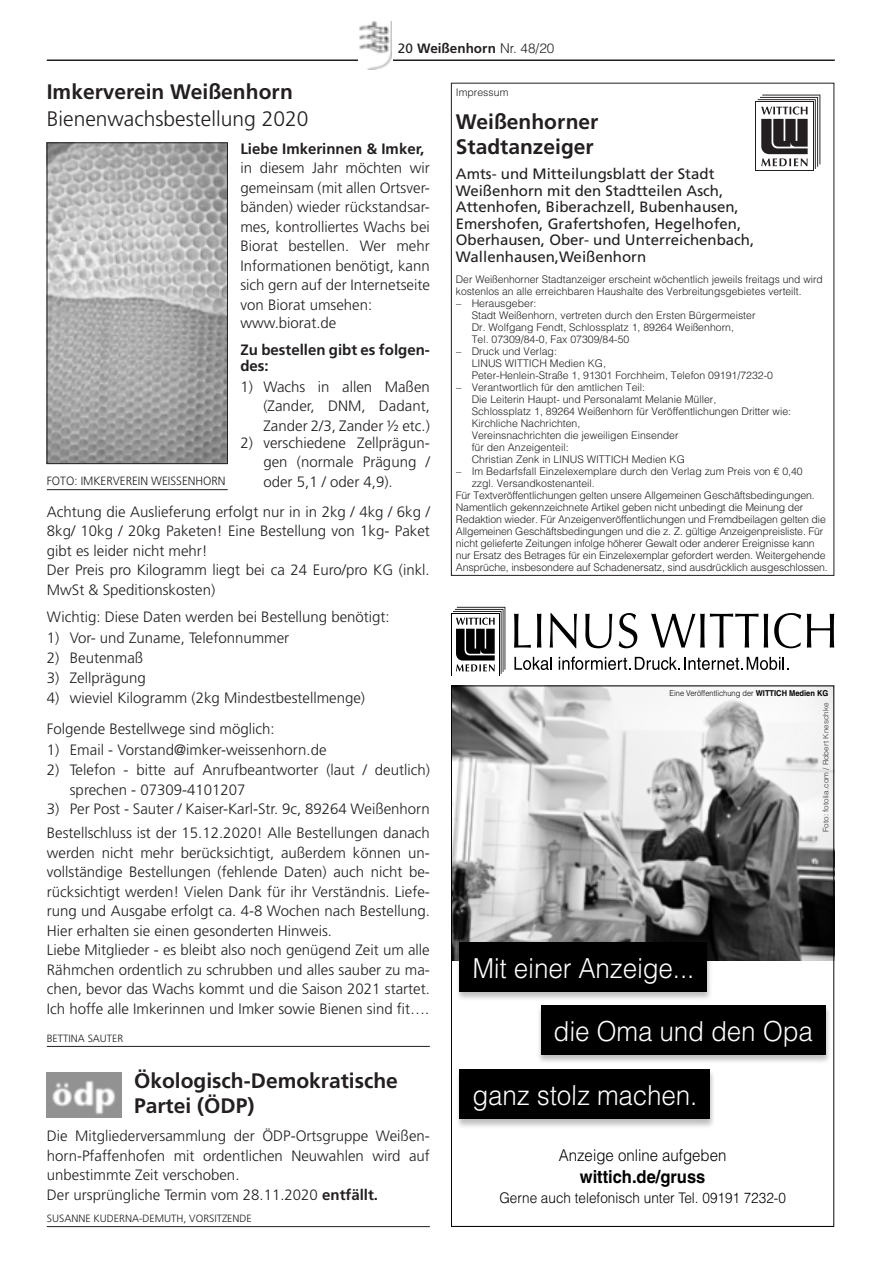
<style>
.page{position:relative;width:881px;height:1263px;background:#fff}
.page>*{position:absolute;margin:0;border:0;box-sizing:border-box;transform-origin:0 0}
.t1{font:300 27.6px "Helvetica LT";color:#fff;scale:.94 1}
.t2{font:700 21px/25.2px "Frutiger LT";color:#231f20}
.t3{font:300 21px "Frutiger LT";color:#231f20}
.t4{font:700 17.85px "Helvetica LT";color:#000;scale:.93 1}
.t5{font:300 16.2px "Helvetica LT";color:#000;scale:.93 1}
.t6{font:300 15px/19.5px "Frutiger LT";color:#231f20}
.t7{font:15px/16.5px "Frutiger LT";color:#231f20}
.t8{font:700 15px/16.5px "Frutiger LT";color:#231f20}
.t9{font:300 14.55px "Helvetica LT";color:#000;scale:.93 1}
.t10{font:700 13.5px "Frutiger LT";color:#231f20}
.t11{font:300 12px "Frutiger LT";color:#231f20;scale:.96 1}
.t12{font:300 10.5px/12px "Helvetica LT";color:#231f20}
.t13{font:300 10.5px "Frutiger LT";color:#231f20}
.t14{font:300 8.1px "Helvetica LT";color:#000;scale:.93 1}
.t15{font:300 7.5px "Helvetica LT";color:#333;scale:1.08 1}
.s1{font-weight:400}
.s2{font-family:"Helvetica LT";font-weight:300}
.s3{font-weight:700}
</style>
<div class="page">
<hr style="left:47px;top:59px;width:787px;height:2px;background:#231f20">
<svg style="left:367px;top:59px;width:26px;height:11px"></svg>
<img style="left:358px;top:22px;width:34px;height:47px">
<hr style="left:47px;top:1046px;width:382px;height:1px;background:#231f20">
<hr style="left:47px;top:1226px;width:382px;height:1px;background:#231f20">
<hr style="left:47px;top:489px;width:180px;height:1px;background:#231f20">
<img style="left:49px;top:145px;width:176px;height:317px">
<img style="left:47px;top:1072px;width:74px;height:45px">
<div style="left:755px;top:101px;width:58px;height:70px;background:#231f20"></div>
<div style="left:756px;top:102px;width:56px;height:68px;background:#fff"></div>
<svg style="left:757px;top:95px;width:63px;height:74px"></svg>
<img style="left:453px;top:687px;width:378px;height:274px">
<div style="left:455px;top:941px;width:257px;height:60px;background:#000;opacity:.26"></div>
<div style="left:459px;top:942px;width:248px;height:49px;background:#000"></div>
<div style="left:536px;top:1005px;width:294px;height:59px;background:#000;opacity:.26"></div>
<div style="left:540px;top:1005px;width:285px;height:50px;background:#000"></div>
<div style="left:455px;top:1069px;width:260px;height:60px;background:#000;opacity:.26"></div>
<div style="left:459px;top:1069px;width:250px;height:50px;background:#000"></div>
<svg style="left:514px;top:614px;width:16px;height:34px"></svg>
<svg style="left:537px;top:614px;width:4px;height:34px"></svg>
<svg style="left:549px;top:613px;width:27px;height:35px"></svg>
<svg style="left:585px;top:614px;width:27px;height:34px"></svg>
<svg style="left:618px;top:613px;width:19px;height:35px"></svg>
<svg style="left:651px;top:614px;width:116px;height:34px"></svg>
<svg style="left:774px;top:613px;width:26px;height:35px"></svg>
<svg style="left:806px;top:614px;width:27px;height:34px"></svg>
<svg style="left:451px;top:613px;width:2px;height:63px"></svg>
<div style="left:452px;top:614px;width:46px;height:61px;background:#fff"></div>
<svg style="left:453px;top:607px;width:52px;height:67px"></svg>
<svg style="left:514px;top:657px;width:37px;height:13px"></svg>
<svg style="left:558px;top:657px;width:230px;height:13px"></svg>
<p class="t10" style="left:398px;top:40px;width:158px"><span class="s1">20</span> Weißenhorn <span class="s2">Nr. 48/20</span></p>
<h2 class="t2" style="left:47px;top:79px;width:247px">Imkerverein Weißenhorn</h2>
<h2 class="t3" style="left:47px;top:107px;width:263px">Bienenwachsbestellung 2020</h2>
<p class="t8" style="left:240px;top:140px;width:185px">Liebe Imkerinnen &amp; Imker,</p>
<p class="t6" style="left:240px;top:159px;width:191px;text-align:justify">in diesem Jahr möchten wir gemeinsam (mit allen Ortsver&shy;bänden) wieder rückstandsar&shy;mes, kontrolliertes Wachs bei Biorat bestellen. Wer mehr Informationen benötigt, kann sich gern auf der Internetseite von Biorat umsehen:</p>
<p class="t6" style="left:240px;top:313px;width:97px">www.biorat.de</p>
<p class="t8" style="left:240px;top:341px;width:191px">Zu bestellen gibt es folgen&shy;des:</p>
<p class="t6" style="left:263px;top:377px;width:168px;text-align:justify;text-indent:-23px">1) Wachs in allen Maßen (Zander, DNM, Dadant, Zander 2/3, Zander ½ etc.)</p>
<p class="t6" style="left:263px;top:433px;width:168px;text-align:justify;text-indent:-23px">2) verschiedene Zellprägun&shy;gen (normale Prägung / oder 5,1 / oder 4,9).</p>
<p class="t6" style="left:47px;top:502px;width:384px">Achtung die Auslieferung erfolgt nur in in 2kg / 4kg / 6kg / 8kg/ 10kg / 20kg Paketen! Eine Bestellung von 1kg- Paket gibt es leider nicht mehr!<br>Der Preis pro Kilogramm liegt bei ca 24 Euro/pro KG (inkl.<br>MwSt &amp; Speditionskosten)</p>
<p class="t6" style="left:47px;top:607px;width:344px">Wichtig: Diese Daten werden bei Bestellung benötigt:</p>
<p class="t6" style="left:47px;top:629px;width:244px">1) Vor- und Zuname, Telefonnummer</p>
<p class="t6" style="left:47px;top:648px;width:98px">2) Beutenmaß</p>
<p class="t6" style="left:47px;top:668px;width:100px">3) Zellprägung</p>
<p class="t6" style="left:47px;top:682px;width:319px;line-height:31.2px">4) wieviel Kilogramm (2kg Mindestbestellmenge)<br>Folgende Bestellwege sind möglich:</p>
<p class="t6" style="left:47px;top:741px;width:281px">1) Email - Vorstand@imker-weissenhorn.de</p>
<p class="t6" style="left:70px;top:760px;width:361px;text-indent:-23px">2) Telefon - bitte auf Anrufbeantworter (laut / deutlich) sprechen - 07309-4101207</p>
<p class="t6" style="left:47px;top:798px;width:384px;line-height:23.7px">3) Per Post - Sauter / Kaiser-Karl-Str. 9c, 89264 Weißenhorn<br>Bestellschluss ist der 15.12.2020! Alle Bestellungen danach</p>
<p class="t6" style="left:47px;top:843px;width:384px">werden nicht mehr berücksichtigt, außerdem können un&shy;vollständige Bestellungen (fehlende Daten) auch nicht be&shy;rücksichtigt werden! Vielen Dank für ihr Verständnis. Liefe&shy;rung und Ausgabe erfolgt ca. 4-8 Wochen nach Bestellung.<br>Hier erhalten sie einen gesonderten Hinweis.<br>Liebe Mitglieder - es bleibt also noch genügend Zeit um alle Rähmchen ordentlich zu schrubben und alles sauber zu ma&shy;chen, bevor das Wachs kommt und die Saison 2021 startet.<br>Ich hoffe alle Imkerinnen und Imker sowie Bienen sind fit….</p>
<p class="t13" style="left:47px;top:1032px;width:78px">BETTINA SAUTER</p>
<h2 class="t2" style="left:134px;top:1068px;width:265px">Ökologisch-Demokratische<br>Partei (ÖDP)</h2>
<p class="t6" style="left:47px;top:1127px;width:384px">Die Mitgliederversammlung der ÖDP-Ortsgruppe Weißen&shy;horn-Pfaffenhofen mit ordentlichen Neuwahlen wird auf unbestimmte Zeit verschoben.<br>Der ursprüngliche Termin vom 28.11.2020 <span class="s3">entfällt.</span></p>
<p class="t13" style="left:47px;top:1212px;width:206px">SUSANNE KUDERNA-DEMUTH, VORSITZENDE</p>
<p class="t11" style="left:47px;top:474px;width:188px">FOTO: IMKERVEREIN WEISSENHORN</p>
<p class="t12" style="left:455px;top:86px;width:54px">Impressum</p>
<h2 class="t2" style="left:455px;top:109px;width:144px">Weißenhorner<br>Stadtanzeiger</h2>
<p class="t7" style="left:455px;top:166px;width:300px">Amts- und Mitteilungsblatt der Stadt Weißenhorn mit den Stadtteilen Asch, Attenhofen, Biberachzell, Bubenhausen, Emershofen, Grafertshofen, Hegelhofen, Oberhausen, Ober- und Unterreichenbach, Wallenhausen,Weißenhorn</p>
<p class="t12" style="left:455px;top:273px;width:368px">Der Weißenhorner Stadtanzeiger erscheint wöchentlich jeweils freitags und wird kostenlos an alle erreichbaren Haushalte des Verbreitungsgebietes verteilt.</p>
<p class="t12" style="left:471px;top:297px;width:285px;text-indent:-16px">– Herausgeber:<br>Stadt Weißenhorn, vertreten durch den Ersten Bürgermeister Dr. Wolfgang Fendt, Schlossplatz 1, 89264 Weißenhorn,<br>Tel. 07309/84-0, Fax 07309/84-50</p>
<p class="t12" style="left:471px;top:345px;width:303px;text-indent:-16px">– Druck und Verlag:<br>LINUS WITTICH Medien KG,<br>Peter-Henlein-Straße 1, 91301 Forchheim, Telefon 09191/7232-0</p>
<p class="t12" style="left:471px;top:381px;width:321px;text-indent:-16px">– Verantwortlich für den amtlichen Teil:<br>Die Leiterin Haupt- und Personalamt Melanie Müller,<br>Schlossplatz 1, 89264 Weißenhorn für Veröffentlichungen Dritter wie:<br>Kirchliche Nachrichten,<br>Vereinsnachrichten die jeweiligen Einsender<br>für den Anzeigenteil:<br>Christian Zenk in LINUS WITTICH Medien KG</p>
<p class="t12" style="left:456px;top:465px;width:348px">– Im Bedarfsfall Einzelexemplare durch den Verlag zum Preis von € 0,40</p>
<p class="t12" style="left:471px;top:477px;width:125px">zzgl. Versandkostenanteil.</p>
<p class="t12" style="left:455px;top:489px;width:360px">Für Textveröffentlichungen gelten unsere Allgemeinen Geschäftsbedingungen.</p>
<p class="t12" style="left:455px;top:501px;width:349px">Namentlich gekennzeichnete Artikel geben nicht unbedingt die Meinung der</p>
<p class="t12" style="left:455px;top:513px;width:371px">Redaktion wieder. Für Anzeigenveröffentlichungen und Fremdbeilagen gelten die</p>
<p class="t12" style="left:455px;top:525px;width:369px">Allgemeinen Geschäftsbedingungen und die z. Z. gültige Anzeigenpreisliste. Für</p>
<p class="t12" style="left:455px;top:537px;width:360px">nicht gelieferte Zeitungen infolge höherer Gewalt oder anderer Ereignisse kann</p>
<p class="t12" style="left:455px;top:549px;width:371px">nur Ersatz des Betrages für ein Einzelexemplar gefordert werden. Weitergehende</p>
<p class="t12" style="left:455px;top:561px;width:373px">Ansprüche, insbesondere auf Schadenersatz, sind ausdrücklich ausgeschlossen.</p>
<p class="t14" style="left:669px;top:688px;width:172px">Eine Veröffentlichung der <span class="s3">WITTICH Medien KG</span></p>
<p class="t15" style="left:820px;top:832px;width:121px;rotate:-90deg">Foto: fotolia.com / Robert Kneschke</p>
<h1 class="t1" style="left:472px;top:951px;width:238px">Mit einer Anzeige...</h1>
<h1 class="t1" style="left:553px;top:1014px;width:278px">die Oma und den Opa</h1>
<h1 class="t1" style="left:472px;top:1078px;width:241px">ganz stolz machen.</h1>
<p class="t5" style="left:558px;top:1145px;width:182px">Anzeige online aufgeben</p>
<p class="t4" style="left:579px;top:1165px;width:136px">wittich.de/gruss</p>
<p class="t9" style="left:499px;top:1189px;width:309px">Gerne auch telefonisch unter Tel. 09191 7232-0</p>
</div>
